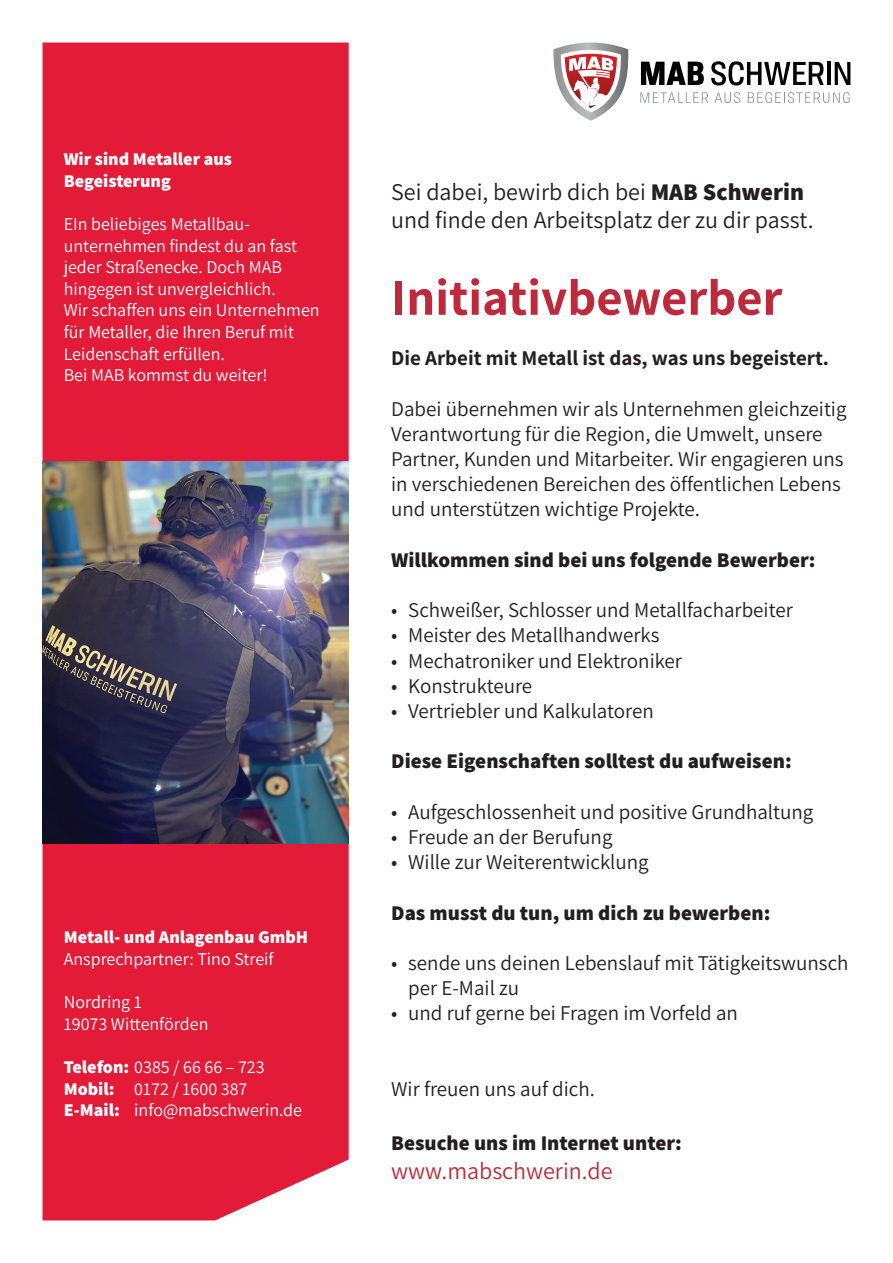
<style>
.page{position:relative;width:893px;height:1263px;background:#fff}
.page>*{position:absolute;margin:0;border:0;box-sizing:border-box;transform-origin:0 0}
.t1{font:700 51px "Assistant";color:#be2a3c}
.t2{font:24px/28.8px "Assistant";color:#231f20}
.t3{font:24px "Assistant";color:#be2a3c}
.t4{font:21px/25.2px "Assistant";color:#231f20}
.t5{font:800 21px "Assistant";color:#231f20}
.t6{font:700 21px "Assistant";color:#231f20}
.t7{font:18px/21.6px "Assistant";color:#fff}
.t8{font:800 18px/21.6px "Assistant";color:#fff}
.s1{font-weight:800}
</style>
<div class="page">
<div style="left:43px;top:43px;width:306px;height:1177px;background:#e31b38"></div>
<svg style="left:641px;top:62px;width:63px;height:23px"></svg>
<svg style="left:711px;top:61px;width:113px;height:25px"></svg>
<hr style="left:827px;top:62px;width:3px;height:23px;background:#000001">
<svg style="left:835px;top:62px;width:15px;height:23px"></svg>
<svg style="left:640px;top:92px;width:68px;height:11px"></svg>
<svg style="left:715px;top:92px;width:25px;height:11px"></svg>
<svg style="left:748px;top:92px;width:102px;height:11px"></svg>
<svg style="left:553px;top:43px;width:76px;height:78px"></svg>
<img style="left:43px;top:461px;width:306px;height:383px">
<p class="t8" style="left:64px;top:147px;width:170px">Wir sind Metaller aus<br>Begeisterung</p>
<p class="t7" style="left:64px;top:212px;width:257px">EIn beliebiges Metallbau&shy;unternehmen findest du an fast jeder Straßenecke. Doch MAB hingegen ist unvergleichlich.<br>Wir schaffen uns ein Unternehmen für Metaller, die Ihren Beruf mit<br>Leidenschaft erfüllen.<br>Bei MAB kommst du weiter!</p>
<p class="t8" style="left:64px;top:925px;width:246px">Metall- und Anlagenbau GmbH</p>
<p class="t7" style="left:64px;top:947px;width:211px">Ansprechpartner: Tino Streif</p>
<p class="t7" style="left:64px;top:990px;width:146px">Nordring 1<br>19073 Wittenförden</p>
<p class="t7" style="left:64px;top:1055px;width:240px"><span class="s1">Telefon:</span> 0385 / 66 66 – 723<br><span class="s1">Mobil:</span> 0172 / 1600 387<br><span class="s1">E-Mail:</span> info@mabschwerin.de</p>
<p class="t2" style="left:391px;top:176px;width:424px">Sei dabei, bewirb dich bei <span class="s1">MAB Schwerin </span>und finde den Arbeitsplatz der zu dir passt.</p>
<h1 class="t1" style="left:391px;top:263px;width:393px">Initiativbewerber</h1>
<p class="t6" style="left:391px;top:344px;width:439px">Die Arbeit mit Metall ist das, was uns begeistert.</p>
<p class="t4" style="left:391px;top:395px;width:457px">Dabei übernehmen wir als Unternehmen gleichzeitig Verantwortung für die Region, die Umwelt, unsere Partner, Kunden und Mitarbeiter. Wir engagieren uns in verschiedenen Bereichen des öffentlichen Lebens und unterstützen wichtige Projekte.</p>
<p class="t5" style="left:391px;top:545px;width:426px">Willkommen sind bei uns folgende Bewerber:</p>
<p class="t4" style="left:391px;top:596px;width:403px">• Schweißer, Schlosser und Metallfacharbeiter</p>
<p class="t4" style="left:391px;top:622px;width:270px">• Meister des Metallhandwerks</p>
<p class="t4" style="left:391px;top:647px;width:292px">• Mechatroniker und Elektroniker</p>
<p class="t4" style="left:391px;top:672px;width:143px">• Konstrukteure</p>
<p class="t4" style="left:391px;top:697px;width:264px">• Vertriebler und Kalkulatoren</p>
<p class="t5" style="left:391px;top:747px;width:402px">Diese Eigenschaften solltest du aufweisen:</p>
<p class="t4" style="left:391px;top:798px;width:424px">• Aufgeschlossenheit und positive Grundhaltung</p>
<p class="t4" style="left:391px;top:823px;width:223px">• Freude an der Berufung</p>
<p class="t4" style="left:391px;top:848px;width:259px">• Wille zur Weiterentwicklung</p>
<p class="t5" style="left:391px;top:898px;width:381px">Das musst du tun, um dich zu bewerben:</p>
<p class="t4" style="left:408px;top:949px;width:442px;text-indent:-17px">• sende uns deinen Lebenslauf mit Tätigkeitswunsch per E-Mail zu</p>
<p class="t4" style="left:391px;top:1000px;width:348px">• und ruf gerne bei Fragen im Vorfeld an</p>
<p class="t4" style="left:391px;top:1075px;width:205px">Wir freuen uns auf dich.</p>
<p class="t5" style="left:391px;top:1129px;width:292px">Besuche uns im Internet unter:</p>
<p class="t3" style="left:391px;top:1155px;width:223px">www.mabschwerin.de</p>
</div>
